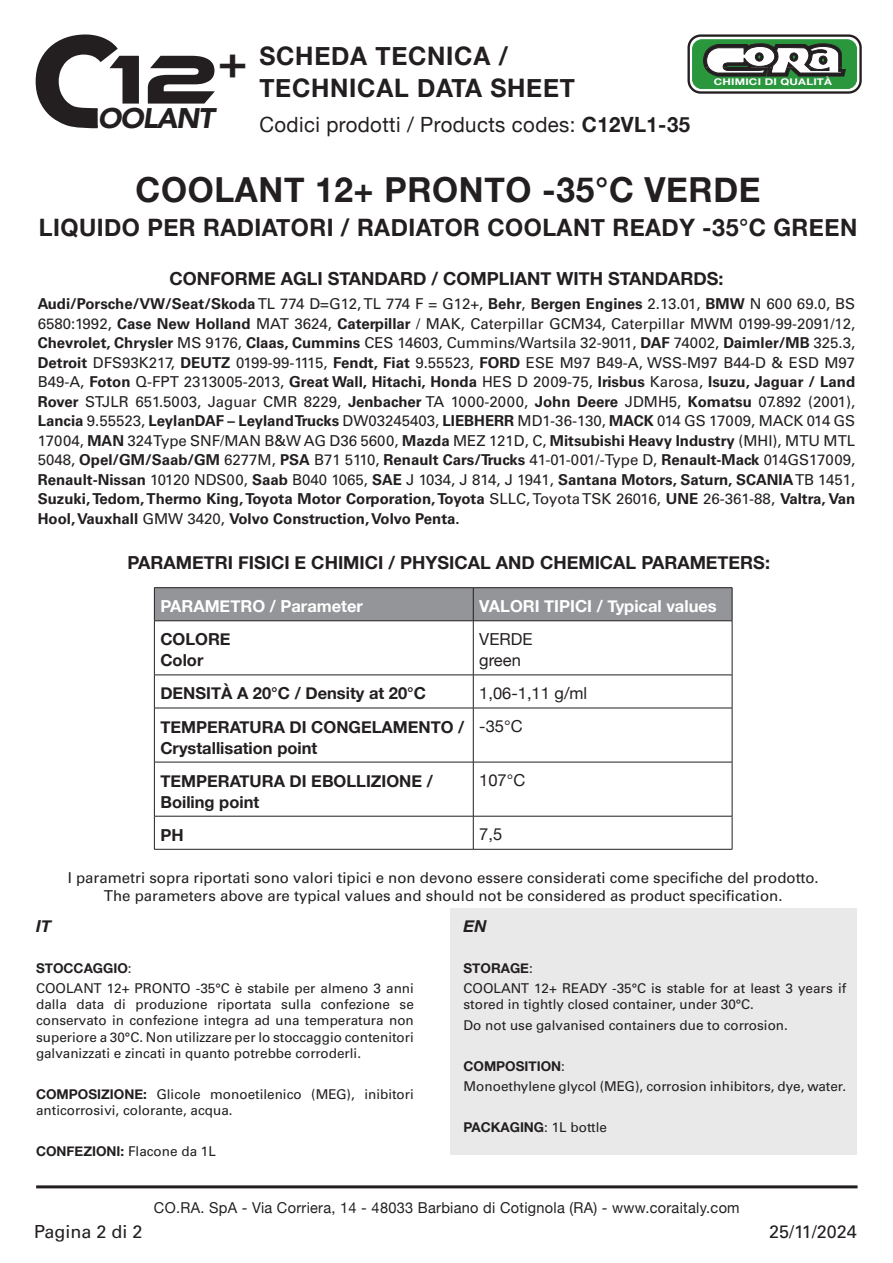
<style>
.page{position:relative;width:893px;height:1263px;background:#fff}
.page>*{position:absolute;margin:0;border:0;box-sizing:border-box;transform-origin:0 0}
.t1{font:71.4px "Ethnocentric Rg";color:#231f20;scale:1.11 1}
.t2{font:700 34.5px "Helvetica Neue";letter-spacing:.02em;color:#231f20}
.t3{font:italic 900 28.35px "Avenir";letter-spacing:-.045em;color:#231f20}
.t4{font:700 25.5px/31.5px "Helvetica Neue";letter-spacing:.03em;color:#231f20}
.t5{font:700 24px "Helvetica Neue";letter-spacing:.02em;color:#231f20}
.t6{font:21px "Helvetica Neue";letter-spacing:.02em;color:#231f20}
.t7{font:700 18px "Helvetica Neue";color:#231f20}
.t8{font:18px "Univers LT Std";color:#231f20}
.t9{font:700 16.5px/21px "Helvetica Neue";color:#231f20}
.t10{font:700 16.5px "Helvetica Neue";color:#fff}
.t11{font:16.5px "Helvetica Neue";color:#231f20}
.t12{font:italic 700 16.5px "Helvetica Neue";color:#231f20}
.t13{font:15px/19.5px "Univers LT Std";color:#231f20;text-align:justify}
.t14{font:15px "Helvetica Neue";letter-spacing:.02em;color:#231f20}
.t15{font:13.5px/16.2px "Univers LT Std";color:#231f20}
.t16{font:700 13.5px "Helvetica Neue";color:#231f20}
.t17{font:700 9.3px "Helvetica Neue";letter-spacing:.02em;color:#fff;scale:1.24 1}
.s1{font-weight:700}
.s2{font-family:"Ethnocentric Rg";font-weight:400;font-size:71.4px}
.s3{font-family:"Univers LT Std";font-weight:400}
.s4{font-family:"Helvetica Neue";font-weight:700}
</style>
<div class="page">
<hr style="left:36px;top:1185px;width:821px;height:3px;background:#231f20">
<div style="left:687px;top:34px;width:175px;height:60px;border:2px solid #231f20;border-radius:12px"></div>
<svg style="left:688px;top:34px;width:173px;height:59px"></svg>
<svg style="left:35px;top:34px;width:83px;height:95px"></svg>
<div style="left:450px;top:908px;width:407px;height:246px;background:#e9e9e9"></div>
<div style="left:155px;top:588px;width:577px;height:32px;background:#939598"></div>
<hr style="left:154px;top:587px;width:319px;height:1px;background:#231f20">
<hr style="left:154px;top:588px;width:1px;height:33px;background:#231f20">
<hr style="left:473px;top:587px;width:259px;height:1px;background:#231f20">
<hr style="left:473px;top:588px;width:1px;height:33px;background:#231f20">
<hr style="left:732px;top:588px;width:1px;height:33px;background:#231f20">
<hr style="left:154px;top:620px;width:319px;height:1px;background:#231f20">
<hr style="left:154px;top:621px;width:1px;height:54px;background:#231f20">
<hr style="left:473px;top:620px;width:259px;height:1px;background:#231f20">
<hr style="left:473px;top:621px;width:1px;height:54px;background:#231f20">
<hr style="left:732px;top:621px;width:1px;height:54px;background:#231f20">
<hr style="left:154px;top:675px;width:319px;height:1px;background:#231f20">
<hr style="left:154px;top:675px;width:1px;height:33px;background:#231f20">
<hr style="left:473px;top:675px;width:259px;height:1px;background:#231f20">
<hr style="left:473px;top:675px;width:1px;height:33px;background:#231f20">
<hr style="left:732px;top:675px;width:1px;height:33px;background:#231f20">
<hr style="left:154px;top:708px;width:319px;height:1px;background:#231f20">
<hr style="left:154px;top:708px;width:1px;height:54px;background:#231f20">
<hr style="left:473px;top:708px;width:259px;height:1px;background:#231f20">
<hr style="left:473px;top:708px;width:1px;height:54px;background:#231f20">
<hr style="left:732px;top:708px;width:1px;height:54px;background:#231f20">
<hr style="left:154px;top:762px;width:319px;height:1px;background:#231f20">
<hr style="left:154px;top:762px;width:1px;height:54px;background:#231f20">
<hr style="left:473px;top:762px;width:259px;height:1px;background:#231f20">
<hr style="left:473px;top:762px;width:1px;height:54px;background:#231f20">
<hr style="left:732px;top:762px;width:1px;height:54px;background:#231f20">
<hr style="left:154px;top:816px;width:319px;height:1px;background:#231f20">
<hr style="left:154px;top:816px;width:1px;height:33px;background:#231f20">
<hr style="left:473px;top:816px;width:259px;height:1px;background:#231f20">
<hr style="left:473px;top:816px;width:1px;height:33px;background:#231f20">
<hr style="left:732px;top:816px;width:1px;height:33px;background:#231f20">
<hr style="left:154px;top:849px;width:319px;height:1px;background:#231f20">
<hr style="left:473px;top:849px;width:259px;height:1px;background:#231f20">
<h1 class="t1" style="left:109px;top:36px;width:126px">12<sup>+</sup></h1>
<h3 class="t3" style="left:98px;top:95px;width:118px">OOLANT</h3>
<h3 class="t4" style="left:259px;top:41px;width:317px">SCHEDA TECNICA /<br>TECHNICAL DATA SHEET</h3>
<h3 class="t6" style="left:259px;top:110px;width:432px">Codici prodotti / Products codes: <span class="s1">C12VL1-35</span></h3>
<p class="t17" style="left:714px;top:76px;width:97px">CHIMICI DI QUALITÀ</p>
<h2 class="t2" style="left:109px;top:162px;width:653px"><span class="s2">13</span>COOLANT 12+ PRONTO -35°C VERDE</h2>
<h3 class="t5" style="left:39px;top:209px;width:820px">LIQUIDO PER RADIATORI / RADIATOR COOLANT READY -35°C GREEN</h3>
<p class="t7" style="left:169px;top:265px;width:556px">CONFORME AGLI STANDARD / COMPLIANT WITH STANDARDS:</p>
<p class="t13" style="left:38px;top:294px;width:819px"><span class="s1">Audi/Porsche/VW/Seat/Skoda</span> TL 774 D=G12, TL 774 F = G12+, <span class="s1">Behr</span>, <span class="s1">Bergen Engines</span> 2.13.01, <span class="s1">BMW</span> N 600 69.0, BS 6580:1992, <span class="s1">Case New Holland</span> MAT 3624, <span class="s1">Caterpillar</span> / MAK, Caterpillar GCM34, Caterpillar MWM 0199-99-2091/12, <span class="s1">Chevrolet, Chrysler</span> MS 9176, <span class="s1">Claas, Cummins</span> CES 14603, Cummins/Wartsila 32-9011, <span class="s1">DAF</span> 74002, <span class="s1">Daimler/MB</span> 325.3, <span class="s1">Detroit</span> DFS93K217, <span class="s1">DEUTZ</span> 0199-99-1115, <span class="s1">Fendt, Fiat</span> 9.55523, <span class="s1">FORD</span> ESE M97 B49-A, WSS-M97 B44-D &amp; ESD M97<br>B49-A, <span class="s1">Foton</span> Q-FPT 2313005-2013, <span class="s1">Great Wall, Hitachi, Honda</span> HES D 2009-75, <span class="s1">Irisbus</span> Karosa, <span class="s1">Isuzu, Jaguar / Land Rover</span> STJLR 651.5003, Jaguar CMR 8229, <span class="s1">Jenbacher</span> TA 1000-2000, <span class="s1">John Deere</span> JDMH5, <span class="s1">Komatsu</span> 07.892 (2001), <span class="s1">Lancia</span> 9.55523, <span class="s1">LeylanDAF – Leyland Trucks</span> DW03245403, <span class="s1">LIEBHERR</span> MD1-36-130, <span class="s1">MACK</span> 014 GS 17009, MACK 014 GS 17004, <span class="s1">MAN</span> 324 Type SNF/MAN B&amp;W AG D36 5600, <span class="s1">Mazda</span> MEZ 121D, C, <span class="s1">Mitsubishi Heavy Industry</span> (MHI), MTU MTL 5048, <span class="s1">Opel/GM/Saab/GM</span> 6277M, <span class="s1">PSA</span> B71 5110, <span class="s1">Renault Cars/Trucks</span> 41-01-001/-Type D, <span class="s1">Renault-Mack</span> 014GS17009, <span class="s1">Renault-Nissan</span> 10120 NDS00, <span class="s1">Saab</span> B040 1065, <span class="s1">SAE</span> J 1034, J 814, J 1941, <span class="s1">Santana Motors, Saturn, SCANIA</span> TB 1451, <span class="s1">Suzuki, Tedom, Thermo King, Toyota Motor Corporation, Toyota</span> SLLC, Toyota TSK 26016, <span class="s1">UNE</span> 26-361-88, <span class="s1">Valtra, Van Hool, Vauxhall</span> GMW 3420, <span class="s1">Volvo Construction, Volvo Penta.</span></p>
<p class="t7" style="left:127px;top:548px;width:644px">PARAMETRI FISICI E CHIMICI / PHYSICAL AND CHEMICAL PARAMETERS:</p>
<p class="t10" style="left:160px;top:593px;width:204px">PARAMETRO / Parameter</p>
<p class="t10" style="left:479px;top:593px;width:239px">VALORI TIPICI / Typical values</p>
<p class="t9" style="left:160px;top:629px;width:72px">COLORE</p>
<p class="t9" style="left:160px;top:650px;width:45px">Color</p>
<p class="t11" style="left:479px;top:627px;width:55px">VERDE</p>
<p class="t11" style="left:479px;top:648px;width:43px">green</p>
<p class="t9" style="left:160px;top:683px;width:267px">DENSITÀ A 20°C / Density at 20°C</p>
<p class="t11" style="left:479px;top:681px;width:109px">1,06-1,11 g/ml</p>
<p class="t9" style="left:160px;top:717px;width:306px">TEMPERATURA DI CONGELAMENTO /<br>Crystallisation point</p>
<p class="t11" style="left:479px;top:714px;width:45px">-35°C</p>
<p class="t9" style="left:160px;top:771px;width:274px">TEMPERATURA DI EBOLLIZIONE /<br>Boiling point</p>
<p class="t11" style="left:479px;top:768px;width:48px">107°C</p>
<p class="t9" style="left:160px;top:825px;width:25px">PH</p>
<p class="t11" style="left:479px;top:823px;width:24px">7,5</p>
<p class="t13" style="left:68px;top:868px;width:752px">I parametri sopra riportati sono valori tipici e non devono essere considerati come specifiche del prodotto.</p>
<p class="t13" style="left:104px;top:886px;width:680px">The parameters above are typical values and should not be considered as product specification.</p>
<p class="t12" style="left:36px;top:913px;width:16px">IT</p>
<p class="t16" style="left:36px;top:957px;width:97px">STOCCAGGIO<span class="s3">:</span></p>
<p class="t15" style="left:36px;top:980px;width:379px;text-align:justify">COOLANT 12+ PRONTO -35°C è stabile per almeno 3 anni dalla data di produzione riportata sulla confezione se conservato in confezione integra ad una temperatura non superiore a 30°C. Non utilizzare per lo stoccaggio contenitori galvanizzati e zincati in quanto potrebbe corroderli.</p>
<p class="t15" style="left:36px;top:1086px;width:379px"><span class="s4">COMPOSIZIONE:</span> Glicole monoetilenico (MEG), inibitori anticorrosivi, colorante, acqua.</p>
<p class="t16" style="left:36px;top:1140px;width:181px">CONFEZIONI: <span class="s3">Flacone da 1L</span></p>
<p class="t12" style="left:463px;top:913px;width:25px">EN</p>
<p class="t16" style="left:463px;top:957px;width:71px">STORAGE<span class="s3">:</span></p>
<p class="t15" style="left:463px;top:980px;width:384px">COOLANT 12+ READY -35°C is stable for at least 3 years if stored in tightly closed container, under 30°C.</p>
<p class="t15" style="left:463px;top:1017px;width:326px">Do not use galvanised containers due to corrosion.</p>
<p class="t16" style="left:463px;top:1055px;width:103px">COMPOSITION<span class="s3">:</span></p>
<p class="t15" style="left:463px;top:1078px;width:384px">Monoethylene glycol (MEG), corrosion inhibitors, dye, water.</p>
<p class="t16" style="left:463px;top:1116px;width:145px">PACKAGING<span class="s3">: 1L bottle</span></p>
<p class="t14" style="left:154px;top:1197px;width:587px">CO.RA. SpA - Via Corriera, 14 - 48033 Barbiano di Cotignola (RA) - www.coraitaly.com</p>
<p class="t8" style="left:34px;top:1221px;width:110px">Pagina 2 di 2</p>
<p class="t8" style="left:769px;top:1221px;width:89px">25/11/2024</p>
</div>
